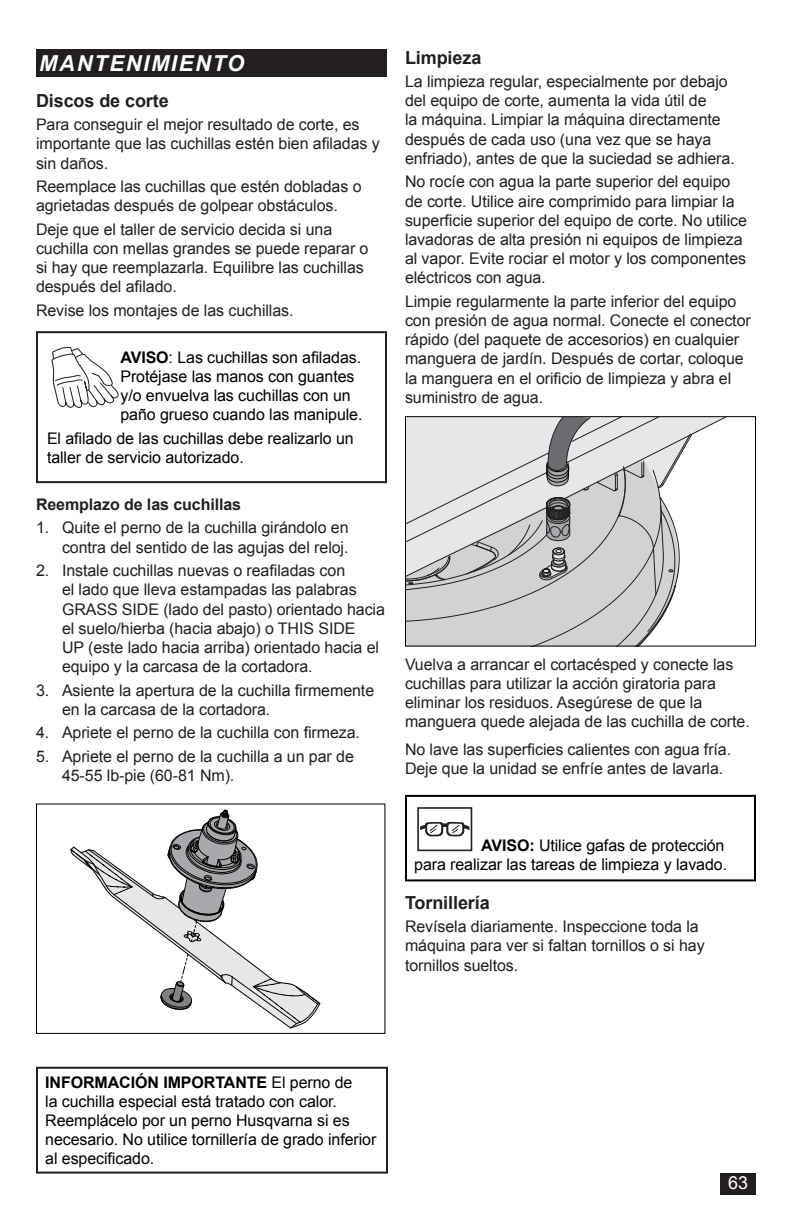
<style>
.page{position:relative;width:792px;height:1224px;background:#fff}
.page>*{position:absolute;margin:0;border:0;box-sizing:border-box;transform-origin:0 0}
.t1{font:italic 700 22px "Arial";letter-spacing:.075em;color:#fff}
.Head_9{font:700 18px "Arial";letter-spacing:-.005em;color:#231f20}
.Head_9A_SP{font:700 18px "Arial";letter-spacing:-.005em;color:#231f20}
.Head_9_SP{font:700 18px "Arial";letter-spacing:-.005em;color:#231f20}
.t2{font:18px "Arial";color:#fff}
.Body_Text{font:16px/19.2px "Arial";letter-spacing:-.005em;color:#231f20}
.Warning{font:16px/19.2px "Arial";letter-spacing:-.005em;color:#000}
.Head_9A_SP-2{font:16px/19.2px "Arial";letter-spacing:-.005em;color:#231f20}
.Body_Bold{font:700 16px "Arial";letter-spacing:-.005em;color:#231f20}
.s1{font-weight:700}
</style>
<div class="page">
<svg style="left:70px;top:810px;width:250px;height:219px"></svg>
<div style="left:36px;top:804px;width:349px;height:230px;border:1px solid #000"></div>
<svg style="left:407px;top:418px;width:318px;height:227px"></svg>
<div style="left:405px;top:416px;width:351px;height:231px;border:1px solid #000"></div>
<div style="left:721px;top:1174px;width:35px;height:21px;background:#231f20"></div>
<div style="left:36px;top:49px;width:351px;height:27px;background:#231f20"></div>
<div style="left:36px;top:1067px;width:352px;height:107px;border:2px solid #231f20"></div>
<div style="left:417px;top:807px;width:55px;height:44px;border:2px solid #231f20"></div>
<svg style="left:420px;top:822px;width:49px;height:14px"></svg>
<div style="left:405px;top:795px;width:351px;height:86px;border:2px solid #000"></div>
<svg style="left:51px;top:346px;width:68px;height:62px"></svg>
<div style="left:36px;top:331px;width:351px;height:152px;border:2px solid #231f20"></div>
<h1 class="t1" style="left:39px;top:48px;width:207px">MANTENIMIENTO</h1>
<p class="Head_9" style="left:36px;top:88px;width:134px">Discos de corte</p>
<p class="Body_Text" style="left:36px;top:115px;width:345px">Para conseguir el mejor resultado de corte, es importante que las cuchillas estén bien afiladas y sin daños.</p>
<p class="Body_Text" style="left:36px;top:177px;width:327px">Reemplace las cuchillas que estén dobladas o agrietadas después de golpear obstáculos.</p>
<p class="Body_Text" style="left:36px;top:220px;width:334px">Deje que el taller de servicio decida si una cuchilla con mellas grandes se puede reparar o si hay que reemplazarla. Equilibre las cuchillas después del afilado.</p>
<p class="Body_Text" style="left:36px;top:301px;width:259px">Revise los montajes de las cuchillas.</p>
<p class="Warning" style="left:120px;top:348px;width:244px"><span class="s1">AVISO</span>: Las cuchillas son afiladas.<br>Protéjase las manos con guantes y/o envuelva las cuchillas con un paño grueso cuando las manipule.</p>
<p class="Warning" style="left:47px;top:429px;width:308px">El afilado de las cuchillas debe realizarlo un taller de servicio autorizado.</p>
<p class="Body_Bold" style="left:36px;top:494px;width:207px">Reemplazo de las cuchillas</p>
<p class="Body_Text" style="left:36px;top:518px;width:314px;text-align:right">1. Quite el perno de la cuchilla girándolo en contra del sentido de las agujas del reloj.</p>
<p class="Body_Text" style="left:62px;top:561px;width:325px;text-indent:-26px">2. Instale cuchillas nuevas o reafiladas con<br>el lado que lleva estampadas las palabras GRASS SIDE (lado del pasto) orientado hacia el suelo/hierba (hacia abajo) o THIS SIDE<br>UP (este lado hacia arriba) orientado hacia el equipo y la carcasa de la cortadora.</p>
<p class="Body_Text" style="left:62px;top:681px;width:314px;text-indent:-26px">3. Asiente la apertura de la cuchilla firmemente en la carcasa de la cortadora.</p>
<p class="Body_Text" style="left:36px;top:723px;width:326px">4. Apriete el perno de la cuchilla con firmeza.</p>
<p class="Body_Text" style="left:62px;top:747px;width:293px;text-indent:-26px">5. Apriete el perno de la cuchilla a un par de<br>45-55 lb-pie (60-81 Nm).</p>
<p class="Head_9_SP" style="left:405px;top:45px;width:78px">Limpieza</p>
<p class="Body_Text" style="left:405px;top:72px;width:331px">La limpieza regular, especialmente por debajo del equipo de corte, aumenta la vida útil de<br>la máquina. Limpiar la máquina directamente después de cada uso (una vez que se haya enfriado), antes de que la suciedad se adhiera.</p>
<p class="Body_Text" style="left:405px;top:172px;width:344px">No rocíe con agua la parte superior del equipo de corte. Utilice aire comprimido para limpiar la superficie superior del equipo de corte. No utilice lavadoras de alta presión ni equipos de limpieza al vapor. Evite rociar el motor y los componentes eléctricos con agua.</p>
<p class="Body_Text" style="left:405px;top:292px;width:347px">Limpie regularmente la parte inferior del equipo con presión de agua normal. Conecte el conector rápido (del paquete de accesorios) en cualquier manguera de jardín. Después de cortar, coloque la manguera en el orificio de limpieza y abra el suministro de agua.</p>
<p class="Body_Text" style="left:405px;top:655px;width:346px">Vuelva a arrancar el cortacésped y conecte las cuchillas para utilizar la acción giratoria para eliminar los residuos. Asegúrese de que la manguera quede alejada de las cuchilla de corte.</p>
<p class="Head_9A_SP-2" style="left:405px;top:740px;width:328px">No lave las superficies calientes con agua fría.<br>Deje que la unidad se enfríe antes de lavarla.</p>
<p class="Warning" style="left:414px;top:836px;width:314px;text-align:right"><span class="s1">AVISO:</span> Utilice gafas de protección<br>para realizar las tareas de limpieza y lavado.</p>
<p class="Head_9A_SP" style="left:405px;top:890px;width:86px">Tornillería</p>
<p class="Body_Text" style="left:405px;top:917px;width:301px">Revísela diariamente. Inspeccione toda la máquina para ver si faltan tornillos o si hay tornillos sueltos.</p>
<p class="Warning" style="left:45px;top:1073px;width:333px"><span class="s1">INFORMACIÓN IMPORTANTE</span> El perno de<br>la cuchilla especial está tratado con calor.<br>Reemplácelo por un perno Husqvarna si es necesario. No utilice tornillería de grado inferior al especificado.</p>
<p class="t2" style="left:728px;top:1171px;width:22px">63</p>
</div>
